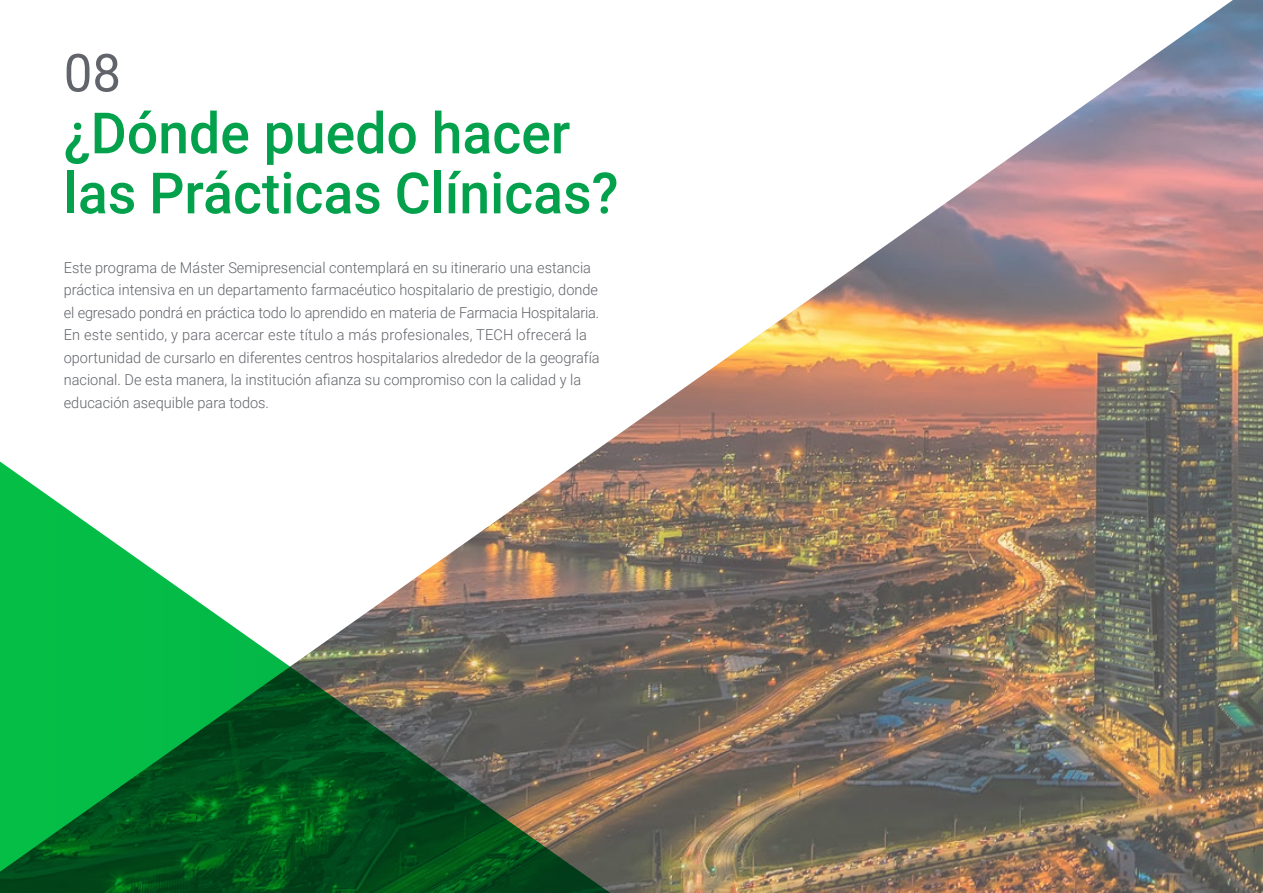
<style>
.page{position:relative;width:1263px;height:893px;background:#fff}
.page>*{position:absolute;margin:0;border:0;box-sizing:border-box;transform-origin:0 0}
.t1{font:500 57px/60px "Roboto";color:#04a14d}
.t2{font:52.5px "Roboto";color:#61646a}
.t3{font:300 15px/22.5px "Roboto";color:#61646a}
</style>
<div class="page">
<img style="left:602px;top:0;width:661px;height:893px">
<svg style="left:0;top:446px;width:640px;height:447px"></svg>
<h2 class="t2" style="left:64px;top:36px;width:59px">08</h2>
<h1 class="t1" style="left:64px;top:101px;width:556px">¿Dónde puedo hacer las Prácticas Clínicas?</h1>
<p class="t3" style="left:64px;top:255px;width:537px">Este programa de Máster Semipresencial contemplará en su itinerario una estancia práctica intensiva en un departamento farmacéutico hospitalario de prestigio, donde el egresado pondrá en práctica todo lo aprendido en materia de Farmacia Hospitalaria.<br>En este sentido, y para acercar este título a más profesionales, TECH ofrecerá la oportunidad de cursarlo en diferentes centros hospitalarios alrededor de la geografía nacional. De esta manera, la institución afianza su compromiso con la calidad y la educación asequible para todos.</p>
</div>
